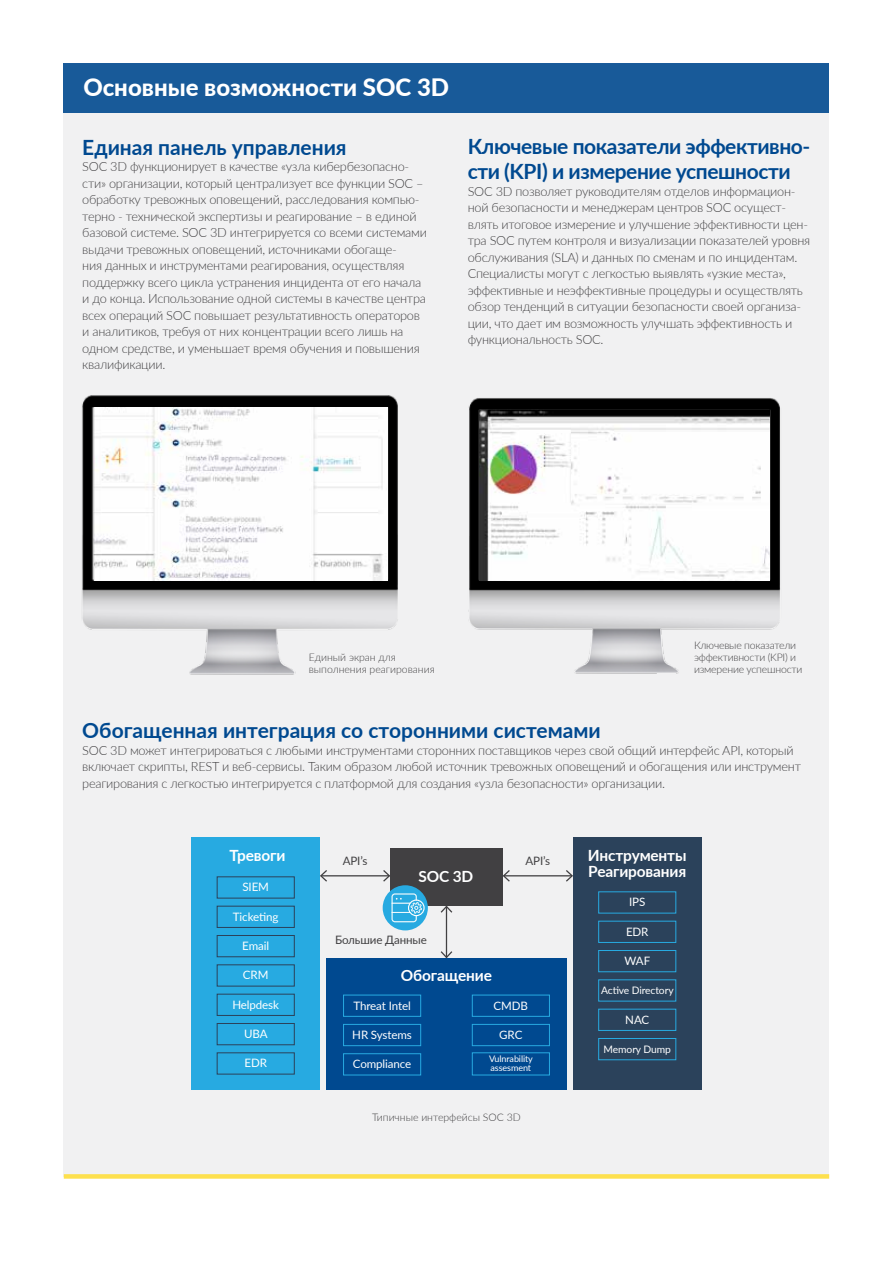
<style>
.page{position:relative;width:893px;height:1263px;background:#fff}
.page>*{position:absolute;margin:0;border:0;box-sizing:border-box;transform-origin:0 0}
.t1{font:800 24px "Lato";color:#fff}
.t2{font:700 21px/25.5px "Lato";letter-spacing:-.005em;color:#004990}
.t3{font:700 15.45px/15.6px "Lato";letter-spacing:-.01em;color:#fff}
.t4{font:300 12.75px/16.5px "Lato";letter-spacing:-.02em;color:#414042}
.t5{font:11.55px "Lato";letter-spacing:-.01em;color:#fff}
.t6{font:11.55px "Lato";letter-spacing:-.01em;color:#414042}
.t7{font:300 10.5px/12px "Lato";color:#414042}
.t8{font:300 10.5px/12px "Lato";letter-spacing:-.02em;color:#414042}
.t9{font:10.35px "Lato";letter-spacing:-.01em;color:#fff}
.t10{font:9px/9px "Lato";letter-spacing:-.01em;color:#fff}
</style>
<div class="page">
<div style="left:64px;top:64px;width:765px;height:1112px;background:#f1f1f2"></div>
<div style="left:64px;top:64px;width:765px;height:49px;background:#185a99"></div>
<div style="left:64px;top:1174px;width:765px;height:5px;background:#fde04e"></div>
<img style="left:82px;top:395px;width:316px;height:280px">
<img style="left:93px;top:408px;width:294px;height:172px">
<img style="left:468px;top:398px;width:312px;height:276px">
<img style="left:480px;top:410px;width:289px;height:170px">
<div style="left:390px;top:848px;width:113px;height:57px;background:#414042"></div>
<div style="left:573px;top:838px;width:129px;height:252px;background:#2b425b"></div>
<div style="left:191px;top:838px;width:129px;height:252px;background:#27aae1"></div>
<div style="left:326px;top:959px;width:240px;height:131px;background:#004990"></div>
<div style="left:598px;top:891px;width:78px;height:22px;border:1px solid #27aae1"></div>
<div style="left:343px;top:994px;width:78px;height:23px;border:1px solid #27aae1"></div>
<div style="left:472px;top:994px;width:78px;height:23px;border:1px solid #27aae1"></div>
<div style="left:343px;top:1024px;width:78px;height:22px;border:1px solid #27aae1"></div>
<div style="left:472px;top:1024px;width:78px;height:22px;border:1px solid #27aae1"></div>
<div style="left:343px;top:1053px;width:78px;height:22px;border:1px solid #27aae1"></div>
<div style="left:472px;top:1052px;width:78px;height:23px;border:1px solid #27aae1"></div>
<div style="left:217px;top:876px;width:78px;height:22px;border:1px solid #2b425b"></div>
<div style="left:598px;top:921px;width:78px;height:22px;border:1px solid #27aae1"></div>
<div style="left:217px;top:906px;width:78px;height:22px;border:1px solid #2b425b"></div>
<div style="left:598px;top:950px;width:78px;height:22px;border:1px solid #27aae1"></div>
<div style="left:217px;top:935px;width:78px;height:22px;border:1px solid #2b425b"></div>
<div style="left:598px;top:979px;width:78px;height:22px;border:1px solid #27aae1"></div>
<div style="left:217px;top:964px;width:78px;height:22px;border:1px solid #2b425b"></div>
<div style="left:598px;top:1009px;width:78px;height:22px;border:1px solid #27aae1"></div>
<div style="left:217px;top:994px;width:78px;height:22px;border:1px solid #2b425b"></div>
<div style="left:598px;top:1038px;width:78px;height:22px;border:1px solid #27aae1"></div>
<div style="left:217px;top:1023px;width:78px;height:22px;border:1px solid #2b425b"></div>
<div style="left:217px;top:1052px;width:78px;height:22px;border:1px solid #2b425b"></div>
<hr style="left:504px;top:875px;width:68px;height:1px;background:#414042">
<svg style="left:503px;top:870px;width:8px;height:12px"></svg>
<svg style="left:564px;top:870px;width:9px;height:12px"></svg>
<hr style="left:321px;top:875px;width:68px;height:1px;background:#414042">
<svg style="left:320px;top:870px;width:8px;height:12px"></svg>
<svg style="left:382px;top:870px;width:8px;height:12px"></svg>
<hr style="left:446px;top:906px;width:1px;height:51px;background:#414042">
<svg style="left:439px;top:950px;width:15px;height:9px"></svg>
<svg style="left:439px;top:905px;width:15px;height:9px"></svg>
<div style="left:383px;top:885px;width:45px;height:45px;background:#27aae1;border-radius:50%"></div>
<svg style="left:392px;top:893px;width:33px;height:29px"></svg>
<h1 class="t1" style="left:83px;top:70px;width:367px">Основные возможности SOC 3D</h1>
<h2 class="t2" style="left:82px;top:133px;width:266px">Единая панель управления</h2>
<p class="t4" style="left:82px;top:158px;width:346px">SOC 3D функционирует в качестве «узла кибербезопасно&shy;сти» организации, который централизует все функции SOC – обработку тревожных оповещений, расследования компью&shy;терно - технической экспертизы и реагирование – в единой базовой системе. SOC 3D интегрируется со всеми системами выдачи тревожных оповещений, источниками обогаще-<br>ния данных и инструментами реагирования, осуществляя поддержку всего цикла устранения инцидента от его начала и до конца. Использование одной системы в качестве центра всех операций SOC повышает результативность операторов и аналитиков, требуя от них концентрации всего лишь на одном средстве, и уменьшает время обучения и повышения квалификации.</p>
<h2 class="t2" style="left:468px;top:133px;width:344px">Ключевые показатели эффективно&shy;сти (KPI) и измерение успешности</h2>
<p class="t4" style="left:468px;top:183px;width:344px">SOC 3D позволяет руководителям отделов информацион&shy;ной безопасности и менеджерам центров SOC осущест&shy;влять итоговое измерение и улучшение эффективности цен&shy;тра SOC путем контроля и визуализации показателей уровня обслуживания (SLA) и данных по сменам и по инцидентам.<br>Специалисты могут с легкостью выявлять «узкие места», эффективные и неэффективные процедуры и осуществлять обзор тенденций в ситуации безопасности своей организа&shy;ции, что дает им возможность улучшать эффективность и функциональность SOC.</p>
<p class="t7" style="left:309px;top:651px;width:127px">Единый экран для выполнения реагирования</p>
<p class="t8" style="left:694px;top:639px;width:110px">Ключевые показатели эффективности (KPI) и измерение успешности</p>
<h2 class="t2" style="left:82px;top:717px;width:520px">Обогащенная интеграция со сторонними системами</h2>
<p class="t4" style="left:82px;top:742px;width:720px">SOC 3D может интегрироваться с любыми инструментами сторонних поставщиков через свой общий интерфейс API, который включает скрипты, REST и веб-сервисы. Таким образом любой источник тревожных оповещений и обогащения или инструмент реагирования с легкостью интегрируется с платформой для создания «узла безопасности» организации.</p>
<p class="t3" style="left:230px;top:847px;width:57px">Тревоги</p>
<p class="t6" style="left:343px;top:853px;width:26px">API’s</p>
<p class="t6" style="left:525px;top:853px;width:26px">API’s</p>
<p class="t5" style="left:242px;top:879px;width:28px">SIEM</p>
<p class="t5" style="left:233px;top:908px;width:47px">Ticketing</p>
<p class="t5" style="left:242px;top:938px;width:28px">Email</p>
<p class="t5" style="left:243px;top:967px;width:27px">CRM</p>
<p class="t5" style="left:232px;top:996px;width:48px">Helpdesk</p>
<p class="t5" style="left:244px;top:1026px;width:25px">UBA</p>
<p class="t5" style="left:244px;top:1055px;width:24px">EDR</p>
<p class="t3" style="left:419px;top:868px;width:56px">SOC 3D</p>
<p class="t6" style="left:335px;top:931px;width:93px">Большие Данные</p>
<p class="t3" style="left:401px;top:966px;width:93px">Обогащение</p>
<p class="t5" style="left:353px;top:997px;width:59px">Threat Intel</p>
<p class="t5" style="left:494px;top:997px;width:36px">CMDB</p>
<p class="t5" style="left:352px;top:1026px;width:61px">HR Systems</p>
<p class="t5" style="left:499px;top:1026px;width:25px">GRC</p>
<p class="t5" style="left:353px;top:1056px;width:60px">Compliance</p>
<p class="t10" style="left:489px;top:1054px;width:45px">Vulnrability assesment</p>
<p class="t7" style="left:372px;top:1111px;width:150px">Типичные интерфейсы SOC 3D</p>
<p class="t3" style="left:588px;top:847px;width:100px">Инструменты<br>Реагирования</p>
<p class="t5" style="left:629px;top:894px;width:18px">IPS</p>
<p class="t5" style="left:626px;top:923px;width:24px">EDR</p>
<p class="t5" style="left:625px;top:953px;width:27px">WAF</p>
<p class="t9" style="left:601px;top:983px;width:74px">Active Directory</p>
<p class="t5" style="left:625px;top:1011px;width:25px">NAC</p>
<p class="t9" style="left:604px;top:1041px;width:69px">Memory Dump</p>
</div>
